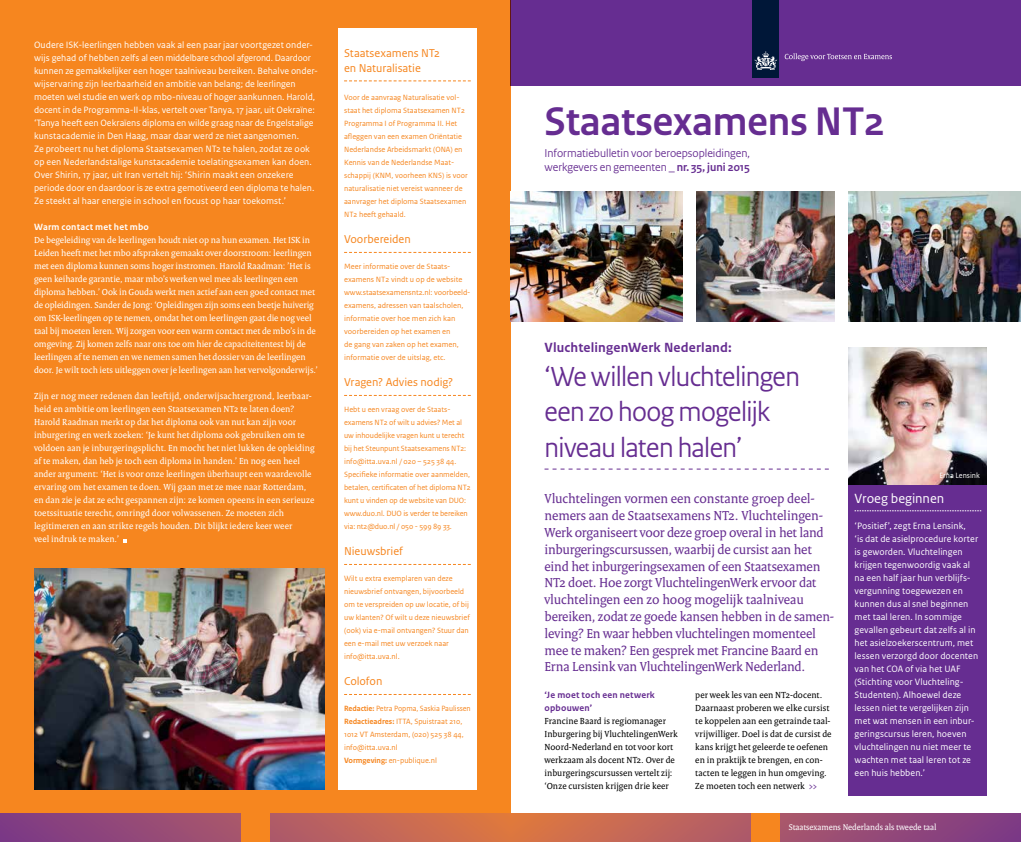
<style>
.page{position:relative;width:1021px;height:842px;background:#fff}
.page>*{position:absolute;margin:0;border:0;box-sizing:border-box;transform-origin:0 0}
.t1{font:700 42px "Rijksoverheid Sans Heading";color:#662d91}
.t2{font:29px/35.4px "Rijksoverheid Sans Heading";letter-spacing:-.02em;color:#662d91}
.t3{font:14px/16.8px "Rijksoverheid Serif";letter-spacing:-.01em;color:#662d91}
.t4{font:700 14px "Rijksoverheid Sans Text";letter-spacing:.01em;color:#662d91}
.t5{font:14px "Rijksoverheid Sans Text";color:#fff}
.t6{font:12px/14.4px "Rijksoverheid Sans Text";letter-spacing:-.005em;color:#f6861f}
.t7{font:12px/14px "Rijksoverheid Sans Heading";color:#662d91}
.t8{font:9.7px/13px "Rijksoverheid Sans Text";letter-spacing:.005em;color:#fff}
.t9{font:9.5px/13px "Rijksoverheid Serif";color:#fff}
.t10{font:9.5px/13px "Rijksoverheid Serif";letter-spacing:.005em;color:#000}
.t11{font:700 9.5px/13px "Rijksoverheid Sans Text";letter-spacing:.02em;color:#662d91}
.t12{font:700 9.5px "Rijksoverheid Sans Text";letter-spacing:.02em;color:#fff}
.t13{font:9px "Rijksoverheid Serif";color:#fff}
.t14{font:8px/13px "Rijksoverheid Sans Text";color:#f6861f}
.t15{font:8px "Rijksoverheid Sans Text";color:#fff}
.s1{font-weight:700}
.s2{font-weight:700;color:#662d91}
</style>
<div class="page">
<div style="left:510px;top:0;width:510px;height:86px;background:#662d91"></div>
<svg style="left:544px;top:469px;width:284px;height:1px"></svg>
<div style="left:0;top:0;width:510px;height:842px;background:#f6861f"></div>
<div style="left:338px;top:28px;width:138px;height:761px;background:#fff"></div>
<svg style="left:344px;top:80px;width:127px;height:1px"></svg>
<svg style="left:344px;top:252px;width:127px;height:1px"></svg>
<svg style="left:344px;top:395px;width:127px;height:1px"></svg>
<svg style="left:344px;top:564px;width:127px;height:1px"></svg>
<svg style="left:344px;top:694px;width:127px;height:1px"></svg>
<div style="left:510px;top:813px;width:510px;height:29px;background:linear-gradient(to right,#de7844,#7b3989)"></div>
<div style="left:751px;top:813px;width:29px;height:29px;background:#f6861f"></div>
<div style="left:0;top:813px;width:510px;height:29px;background:linear-gradient(to right,#7b3989,#dd7845)"></div>
<div style="left:241px;top:813px;width:29px;height:29px;background:#f6861f"></div>
<div style="left:849px;top:485px;width:137px;height:311px;background:#662d91"></div>
<svg style="left:854px;top:510px;width:127px;height:1px"></svg>
<img style="left:849px;top:347px;width:137px;height:138px">
<div style="left:752px;top:0;width:26px;height:77px;background:#001738"></div>
<svg style="left:754px;top:51px;width:23px;height:19px"></svg>
<svg style="left:784px;top:53px;width:108px;height:8px"></svg>
<img style="left:510px;top:191px;width:172px;height:130px">
<img style="left:696px;top:191px;width:138px;height:130px">
<img style="left:849px;top:191px;width:171px;height:130px">
<img style="left:34px;top:568px;width:290px;height:221px">
<p class="t8" style="left:34px;top:39px;width:285px">Oudere ISK-leerlingen hebben vaak al een paar jaar voortgezet onder&shy;wijs gehad of hebben zelfs al een middelbare school afgerond. Daardoor kunnen ze gemakkelijker een hoger taalniveau bereiken. Behalve onder&shy;wijservaring zijn leerbaarheid en ambitie van belang; de leerlingen moeten wel studie en werk op mbo-niveau of hoger aankunnen. Harold, docent in de Programma-II-klas, vertelt over Tanya, 17 jaar, uit Oekraïne: ‘Tanya heeft een Oekraïens diploma en wilde graag naar de Engelstalige kunstacademie in Den Haag, maar daar werd ze niet aangenomen.<br>Ze probeert nu het diploma Staatsexamen NT2 te halen, zodat ze ook op een Nederlandstalige kunstacademie toelatingsexamen kan doen.<br>Over Shirin, 17 jaar, uit Iran vertelt hij: ‘Shirin maakt een onzekere periode door en daardoor is ze extra gemotiveerd een diploma te halen.<br>Ze steekt al haar energie in school en focust op haar toekomst.’</p>
<p class="t12" style="left:34px;top:222px;width:116px">Warm contact met het mbo</p>
<p class="t9" style="left:34px;top:234px;width:285px">De begeleiding van de leerlingen houdt niet op na hun examen. Het ISK in Leiden heeft met het mbo afspraken gemaakt over doorstroom: leerlingen met een diploma kunnen soms hoger instromen. Harold Raadman: ’Het is geen keiharde garantie, maar mbo’s werken wel mee als leerlingen een diploma hebben.’ Ook in Gouda werkt men actief aan een goed contact met de opleidingen. Sander de Jong: ‘Opleidingen zijn soms een beetje huiverig om ISK-leerlingen op te nemen, omdat het om leerlingen gaat die nog veel taal bij moeten leren. Wij zorgen voor een warm contact met de mbo’s in de omgeving. Zij komen zelfs naar ons toe om hier de capaciteitentest bij de leerlingen af te nemen en we nemen samen het dossier van de leerlingen door. Je wilt toch iets uitleggen over je leerlingen aan het vervolgonderwijs.’</p>
<p class="t9" style="left:34px;top:390px;width:282px">Zijn er nog meer redenen dan leeftijd, onderwijsachtergrond, leerbaar&shy;heid en ambitie om leerlingen een Staatsexamen NT2 te laten doen?<br>Harold Raadman merkt op dat het diploma ook van nut kan zijn voor inburgering en werk zoeken: ‘Je kunt het diploma ook gebruiken om te voldoen aan je inburgeringsplicht. En mocht het niet lukken de opleiding af te maken, dan heb je toch een diploma in handen.’ En nog een heel ander argument: ‘Het is voor onze leerlingen überhaupt een waardevolle ervaring om het examen te doen. Wij gaan met ze mee naar Rotterdam, en dan zie je dat ze echt gespannen zijn: ze komen opeens in een serieuze toetssituatie terecht, omringd door volwassenen. Ze moeten zich legitimeren en aan strikte regels houden. Dit blijkt iedere keer weer<br>veel indruk te maken.’</p>
<p class="t6" style="left:344px;top:47px;width:97px">Staatsexamens NT2 en Naturalisatie</p>
<p class="t14" style="left:344px;top:91px;width:125px">Voor de aanvraag Naturalisatie vol&shy;staat het diploma Staatsexamen NT2<br>Programma I of Programma II. Het afleggen van een examen Oriëntatie Nederlandse Arbeidsmarkt (ONA) en Kennis van de Nederlandse Maat&shy;schappij (KNM, voorheen KNS) is voor naturalisatie niet vereist wanneer de aanvrager het diploma Staatsexamen NT2 heeft gehaald.</p>
<p class="t6" style="left:344px;top:232px;width:68px">Voorbereiden</p>
<p class="t14" style="left:344px;top:260px;width:128px">Meer informatie over de Staats&shy;examens NT2 vindt u op de website www.staatsexamensnt2.nl: voorbeeld&shy;examens, adressen van taalscholen, informatie over hoe men zich kan voorbereiden op het examen en<br>de gang van zaken op het examen, informatie over de uitslag, etc.</p>
<p class="t6" style="left:344px;top:375px;width:111px">Vragen? Advies nodig?</p>
<p class="t14" style="left:344px;top:403px;width:128px">Hebt u een vraag over de Staats&shy;examens NT2 of wilt u advies? Met al uw inhoudelijke vragen kunt u terecht bij het Steunpunt Staatsexamens NT2: info@itta.uva.nl / 020 – 525 38 44.<br>Specifieke informatie over aanmelden, betalen, certificaten of het diploma NT2 kunt u vinden op de website van DUO: www.duo.nl. DUO is verder te bereiken via: nt2@duo.nl / 050 - 599 89 33.</p>
<p class="t6" style="left:344px;top:544px;width:60px">Nieuwsbrief</p>
<p class="t14" style="left:344px;top:572px;width:127px">Wilt u extra exemplaren van deze nieuwsbrief ontvangen, bijvoorbeeld om te verspreiden op uw locatie, of bij uw klanten? Of wilt u deze nieuwsbrief (ook) via e-mail ontvangen? Stuur dan een e-mail met uw verzoek naar info@itta.uva.nl.</p>
<p class="t6" style="left:344px;top:674px;width:40px">Colofon</p>
<p class="t14" style="left:344px;top:702px;width:128px"><span class="s1">Redactie:</span> Petra Popma, Saskia Paulissen<br><span class="s1">Redactieadres:</span> ITTA, Spuistraat 210,<br>1012 VT Amsterdam, (020) 525 38 44, info@itta.uva.nl<br><span class="s1">Vormgeving:</span> en-publique.nl</p>
<h1 class="t1" style="left:544px;top:98px;width:342px">Staatsexamens NT2</h1>
<p class="t7" style="left:544px;top:147px;width:207px">Informatiebulletin voor beroepsopleidingen, werkgevers en gemeenten _ <span class="s1">nr. 35, juni 2015</span></p>
<h3 class="t4" style="left:544px;top:340px;width:189px">VluchtelingenWerk Nederland:</h3>
<h2 class="t2" style="left:544px;top:360px;width:257px">‘We willen vluchtelingen een zo hoog mogelijk niveau laten halen’</h2>
<p class="t15" style="left:939px;top:471px;width:42px">Erna Lensink</p>
<p class="t3" style="left:544px;top:490px;width:290px">Vluchtelingen vormen een constante groep deel&shy;nemers aan de Staatsexamens NT2. Vluchtelingen-Werk organiseert voor deze groep overal in het land inburgeringscursussen, waarbij de cursist aan het eind het inburgeringsexamen of een Staatsexamen NT2 doet. Hoe zorgt VluchtelingenWerk ervoor dat vluchtelingen een zo hoog mogelijk taalniveau bereiken, zodat ze goede kansen hebben in de samen&shy;leving? En waar hebben vluchtelingen momenteel mee te maken? Een gesprek met Francine Baard en Erna Lensink van VluchtelingenWerk Nederland.</p>
<h3 class="t5" style="left:854px;top:491px;width:91px">Vroeg beginnen</h3>
<p class="t8" style="left:854px;top:520px;width:125px">‘Positief’, zegt Erna Lensink,<br>‘is dat de asielprocedure korter is geworden. Vluchtelingen krijgen tegenwoordig vaak al na een half jaar hun verblijfs&shy;vergunning toegewezen en kunnen dus al snel beginnen met taal leren. In sommige gevallen gebeurt dat zelfs al in het asielzoekerscentrum, met lessen verzorgd door docenten van het COA of via het UAF (Stichting voor Vluchteling-<br>Studenten). Alhoewel deze lessen niet te vergelijken zijn met wat mensen in een inbur&shy;geringscursus leren, hoeven vluchtelingen nu niet meer te wachten met taal leren tot ze een huis hebben.’</p>
<p class="t10" style="left:695px;top:689px;width:138px">per week les van een NT2-docent.<br>Daarnaast proberen we elke cursist te koppelen aan een getrainde taal&shy;vrijwilliger. Doel is dat de cursist de kans krijgt het geleerde te oefenen en in praktijk te brengen, en con&shy;tacten te leggen in hun omgeving.<br>Ze moeten toch een netwerk <span class="s2">&gt;&gt;</span></p>
<p class="t11" style="left:544px;top:689px;width:112px">‘Je moet toch een netwerk opbouwen’</p>
<p class="t10" style="left:544px;top:715px;width:134px">Francine Baard is regiomanager Inburgering bij VluchtelingenWerk Noord-Nederland en tot voor kort werkzaam als docent NT2. Over de inburgeringscursussen vertelt zij: ‘Onze cursisten krijgen drie keer</p>
<p class="t13" style="left:788px;top:822px;width:149px">Staatsexamens Nederlands als tweede taal</p>
</div>
